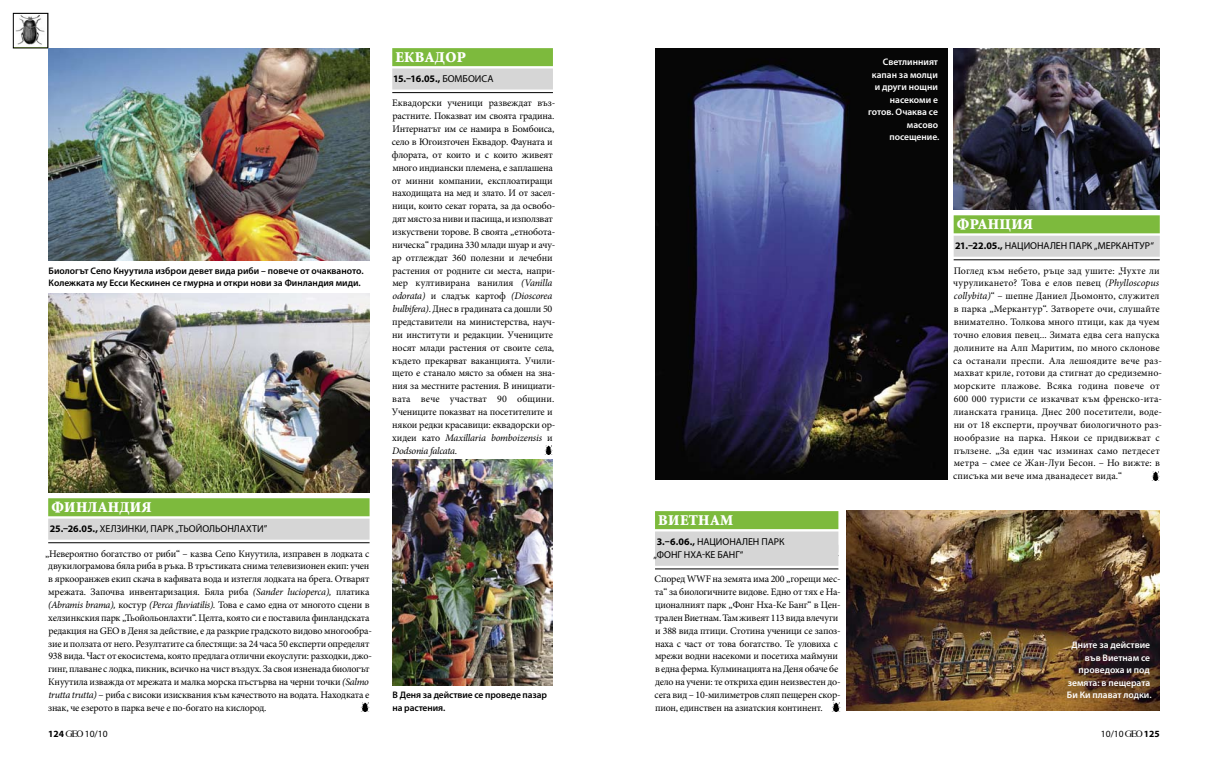
<style>
.page{position:relative;width:1208px;height:766px;background:#fff}
.page>*{position:absolute;margin:0;border:0;box-sizing:border-box;transform-origin:0 0}
.t1{font:900 15px "Vitosha";letter-spacing:.02em;color:#fff}
.t2{font:10px/12.8px "Minion Pro";letter-spacing:-.015em;color:#000}
.t3{font:10px/12.9px "Minion Pro";letter-spacing:.01em;color:#000}
.t4{font:10px/13.3px "Myriad Pro";letter-spacing:.005em;color:#000}
.t5{font:700 10px "Myriad Pro";letter-spacing:-.005em;color:#000}
.t6{font:600 9.5px/12.9px "Myriad Pro";color:#000}
.t7{font:600 9.5px/12.5px "Myriad Pro";color:#fff;text-align:right}
.t8{font:9.5px "Myriad Pro";color:#000}
.s1{font-weight:400}
.s2{font-style:italic}
.s3{font-weight:700}
.s4{font-family:"GEO Logo Font";font-size:8.5px}
</style>
<div class="page">
<img style="left:655px;top:48px;width:292px;height:431px">
<svg style="left:13px;top:15px;width:35px;height:34px"></svg>
<div style="left:13px;top:13px;width:35px;height:35px;border:1px solid #000"></div>
<img style="left:48px;top:48px;width:321px;height:212px">
<img style="left:48px;top:293px;width:321px;height:199px">
<img style="left:953px;top:48px;width:206px;height:161px">
<img style="left:392px;top:459px;width:161px;height:226px">
<img style="left:846px;top:510px;width:313px;height:200px">
<svg style="left:544px;top:445px;width:9px;height:9px"></svg>
<svg style="left:361px;top:702px;width:8px;height:9px"></svg>
<svg style="left:1151px;top:471px;width:8px;height:9px"></svg>
<svg style="left:831px;top:702px;width:9px;height:9px"></svg>
<div style="left:48px;top:498px;width:321px;height:18px;background:#7dba3d"></div>
<div style="left:48px;top:518px;width:321px;height:21px;background:#d6d6d6"></div>
<hr style="left:48px;top:542px;width:321px;height:1px;background:#000">
<div style="left:953px;top:215px;width:206px;height:18px;background:#7dba3d"></div>
<div style="left:953px;top:236px;width:206px;height:21px;background:#d6d6d6"></div>
<hr style="left:953px;top:259px;width:206px;height:1px;background:#000">
<div style="left:392px;top:48px;width:161px;height:18px;background:#7dba3d"></div>
<div style="left:392px;top:68px;width:161px;height:21px;background:#d6d6d6"></div>
<hr style="left:392px;top:92px;width:161px;height:1px;background:#000">
<div style="left:655px;top:511px;width:183px;height:18px;background:#7dba3d"></div>
<div style="left:655px;top:531px;width:183px;height:21px;background:#d6d6d6"></div>
<div style="left:655px;top:544px;width:183px;height:21px;background:#d6d6d6"></div>
<hr style="left:655px;top:568px;width:183px;height:1px;background:#000">
<p class="t6" style="left:49px;top:263px;width:316px">Биологът Сепо Кнуутила изброи девет вида риби – повече от очакваното.<br>Колежката му Есси Кескинен се гмурна и откри нови за Финландия миди.</p>
<h1 class="t1" style="left:51px;top:499px;width:95px">ФИНЛАНДИЯ</h1>
<p class="t5" style="left:50px;top:522px;width:74px">25.–26.05., <span class="s1">Хелзинки</span></p>
<p class="t4" style="left:146px;top:522px;width:122px">, парк „Тьойольонлахти”</p>
<p class="t2" style="left:45px;top:547px;width:328px">„Невероятно богатство от риби“ – казва Сепо Кнуутила, изправен в лодката с двукилограмова бяла риба в ръка. В тръстиката снима телевизионен екип: учен в яркооранжев екип скача в кафявата вода и изтегля лодката на брега. Отварят мрежата. Започва инвентаризация. Бяла риба <span class="s2">(Sander lucioperca),</span> платика <span class="s2">(Abramis brama),</span> костур <span class="s2">(Perca fluviatilis).</span> Това е само една от многото сцени в хелзинкския парк „Тьойольонлахти“. Целта, която си е поставила финландската редакция на GEO в деня за действие, е да разкрие градското видово многообра&shy;зие и ползата от него. Резултатите са блестящи: за 24 часа 50 експерти определят 938 вида. Част от екосистема, която предлага отлични екоуслуги: разходки, джо&shy;гинг, плаване с лодка, пикник, всичко на чист въздух. За своя изненада биологът Кнуутила изважда от мрежата и малка морска пъстърва на черни точки <span class="s2">(Salmo trutta trutta)</span> – риба с високи изисквания към качеството на водата. Находката е знак, че езерото в парка вече е по-богато на кислород.</p>
<h1 class="t1" style="left:395px;top:49px;width:72px">ЕКВАДОР</h1>
<p class="t5" style="left:393px;top:72px;width:102px">15.–16.05., <span class="s1">Бомбоиса</span></p>
<p class="t2" style="left:392px;top:97px;width:165px">Еквадорски ученици развеждат въз&shy;растните. Показват им своята градина.<br>Интернатът им се намира в Бомбоиса, село в Югоизточен Еквадор. Фауната и флората, от които и с които живеят много индиански племена, е заплашена от минни компании, експлоатиращи находищата на мед и злато. И от засел&shy;ници, които секат гората, за да освобо&shy;дят място за ниви и пасища, и използват изкуствени торове. В своята „етнобота&shy;ническа“ градина 330 млади шуар и ачу&shy;ар отглеждат 360 полезни и лечебни растения от родните си места, напри&shy;мер култивирана ванилия <span class="s2">(Vanilla odorata)</span> и сладък картоф <span class="s2">(Dioscorea bulbifera)</span>. Днес в градината са дошли 50 представители на министерства, науч&shy;ни институти и редакции. Учениците носят млади растения от своите села, където прекарват ваканцията. Учили&shy;щето е станало място за обмен на зна&shy;ния за местните растения. В инициати&shy;вата вече участват 90 общини.<br>Учениците показват на посетителите и някои редки красавици: еквадорски ор&shy;хидеи като <span class="s2">Maxillaria bomboizensis</span> и <span class="s2">Dodsonia falcata</span>.</p>
<p class="t6" style="left:392px;top:688px;width:156px">В деня за действие се проведе пазар на растения.</p>
<p class="t7" style="left:868px;top:55px;width:73px">Светлинният капан за молци и други нощни насекоми е готов. Очаква се масово посещение.</p>
<h1 class="t1" style="left:658px;top:512px;width:76px">ВИЕТНАМ</h1>
<p class="t4" style="left:653px;top:534px;width:132px;text-indent:3px"><span class="s3">3.–6.06.,</span> Национален парк „Фонг Нха-Ке Банг“</p>
<p class="t2" style="left:654px;top:572px;width:188px">Според WWF на земята има 200 „горещи мес&shy;та“ за биологичните видове. Едно от тях е На&shy;ционалният парк „Фонг Нха-Ке Банг“ в Цен&shy;трален Виетнам. Там живеят 113 вида влечуги и 388 вида птици. Стотина ученици се запоз&shy;наха с част от това богатство. Те уловиха с мрежи водни насекоми и посетиха маймуни в една ферма. Кулминацията на Деня обаче бе дело на учени: те откриха един неизвестен до&shy;сега вид – 10-милиметров сляп пещерен скор&shy;пион, единствен на азиатския континент.</p>
<h1 class="t1" style="left:957px;top:216px;width:71px">ФРАНЦИЯ</h1>
<p class="t4" style="left:955px;top:239px;width:200px"><span class="s3">21.–22.05.,</span> национален парк „Меркантур“</p>
<p class="t3" style="left:953px;top:264px;width:211px">Поглед към небето, ръце зад ушите: „Чухте ли чуруликането? Това е елов певец <span class="s2">(Phylloscopus collybita)</span>“ – шепне Даниел Дьомонто, служител в парка „Меркантур“. Затворете очи, слушайте внимателно. Толкова много птици, как да чуем точно еловия певец... Зимата едва сега напуска долините на Алп Маритим, по много склонове са останали преспи. Ала лешоядите вече раз&shy;махват криле, готови да стигнат до средиземно&shy;морските плажове. Всяка година повече от 600 000 туристи се изкачват към френско-ита&shy;лианската граница. Днес 200 посетители, воде&shy;ни от 18 експерти, проучват биологичното раз&shy;нообразие на парка. Някои се придвижват с пълзене. „За един час изминах само петдесет метра – смее се Жан-Луи Бесон. – Но вижте: в списъка ми вече има дванадесет вида.“</p>
<p class="t7" style="left:1067px;top:638px;width:86px">Дните за действие във Виетнам се проведоха и под земята: в пещерата<br>Би Ки плават лодки.</p>
<p class="t8" style="left:48px;top:727px;width:61px"><span class="s3">124</span><span class="s4">g</span> 10/10</p>
<p class="t8" style="left:1101px;top:727px;width:60px">10/10<span class="s4">g</span> <span class="s3">125</span></p>
</div>
